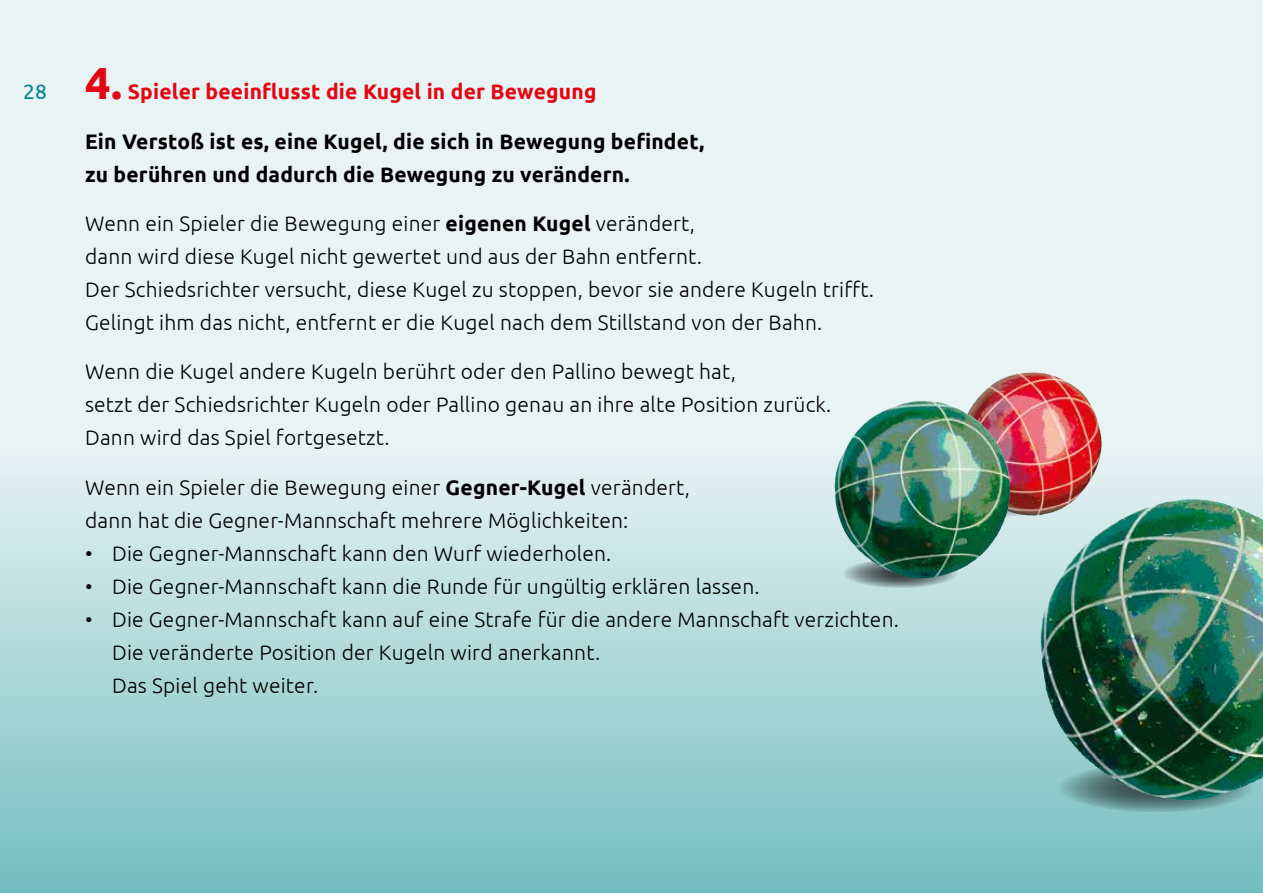
<style>
.page{position:relative;width:1263px;height:893px;background:#e8f3f4}
.page>*{position:absolute;margin:0;border:0;box-sizing:border-box;transform-origin:0 0}
.t1{font:300 21px/33px "Ubuntu";letter-spacing:.01em;color:#000}
.t2{font:700 21px/33px "Ubuntu";letter-spacing:.01em;color:#000}
.t3{font:700 21px "Ubuntu";letter-spacing:.01em;color:#e30613}
.s1{font-weight:400;color:#00888a}
.s2{font-size:45px}
.s3{font-weight:700}
</style>
<div class="page">
<svg style="left:0;top:447px;width:1263px;height:446px;background:#a3cfce"></svg>
<img style="left:1058px;top:763px;width:196px;height:49px;border-radius:50%">
<img style="left:1040px;top:499px;width:152px;height:227px">
<img style="left:949px;top:483px;width:109px;height:34px;border-radius:50%">
<img style="left:960px;top:372px;width:73px;height:112px">
<svg style="left:843px;top:559px;width:115px;height:29px;background:#527971"></svg>
<img style="left:834px;top:401px;width:85px;height:141px">
<p class="t3" style="left:23px;top:79px;width:575px"><span class="s1">28</span> <span class="s2">4.</span> Spieler beeinflusst die Kugel in der Bewegung</p>
<p class="t2" style="left:85px;top:124px;width:621px">Ein Verstoß ist es, eine Kugel, die sich in Bewegung befindet, zu berühren und dadurch die Bewegung zu verändern.</p>
<p class="t1" style="left:85px;top:206px;width:790px">Wenn ein Spieler die Bewegung einer <span class="s3">eigenen Kugel</span> verändert,<br>dann wird diese Kugel nicht gewertet und aus der Bahn entfernt.<br>Der Schiedsrichter versucht, diese Kugel zu stoppen, bevor sie andere Kugeln trifft.<br>Gelingt ihm das nicht, entfernt er die Kugel nach dem Stillstand von der Bahn.</p>
<p class="t1" style="left:85px;top:355px;width:748px">Wenn die Kugel andere Kugeln berührt oder den Pallino bewegt hat,<br>setzt der Schiedsrichter Kugeln oder Pallino genau an ihre alte Position zurück.<br>Dann wird das Spiel fortgesetzt.</p>
<p class="t1" style="left:85px;top:470px;width:606px">Wenn ein Spieler die Bewegung einer <span class="s3">Gegner-Kugel</span> verändert, dann hat die Gegner-Mannschaft mehrere Möglichkeiten:</p>
<p class="t1" style="left:85px;top:536px;width:528px">• Die Gegner-Mannschaft kann den Wurf wiederholen.</p>
<p class="t1" style="left:85px;top:569px;width:676px">• Die Gegner-Mannschaft kann die Runde für ungültig erklären lassen.</p>
<p class="t1" style="left:112px;top:602px;width:788px;text-indent:-27px">• Die Gegner-Mannschaft kann auf eine Strafe für die andere Mannschaft verzichten.<br>Die veränderte Position der Kugeln wird anerkannt.<br>Das Spiel geht weiter.</p>
</div>
